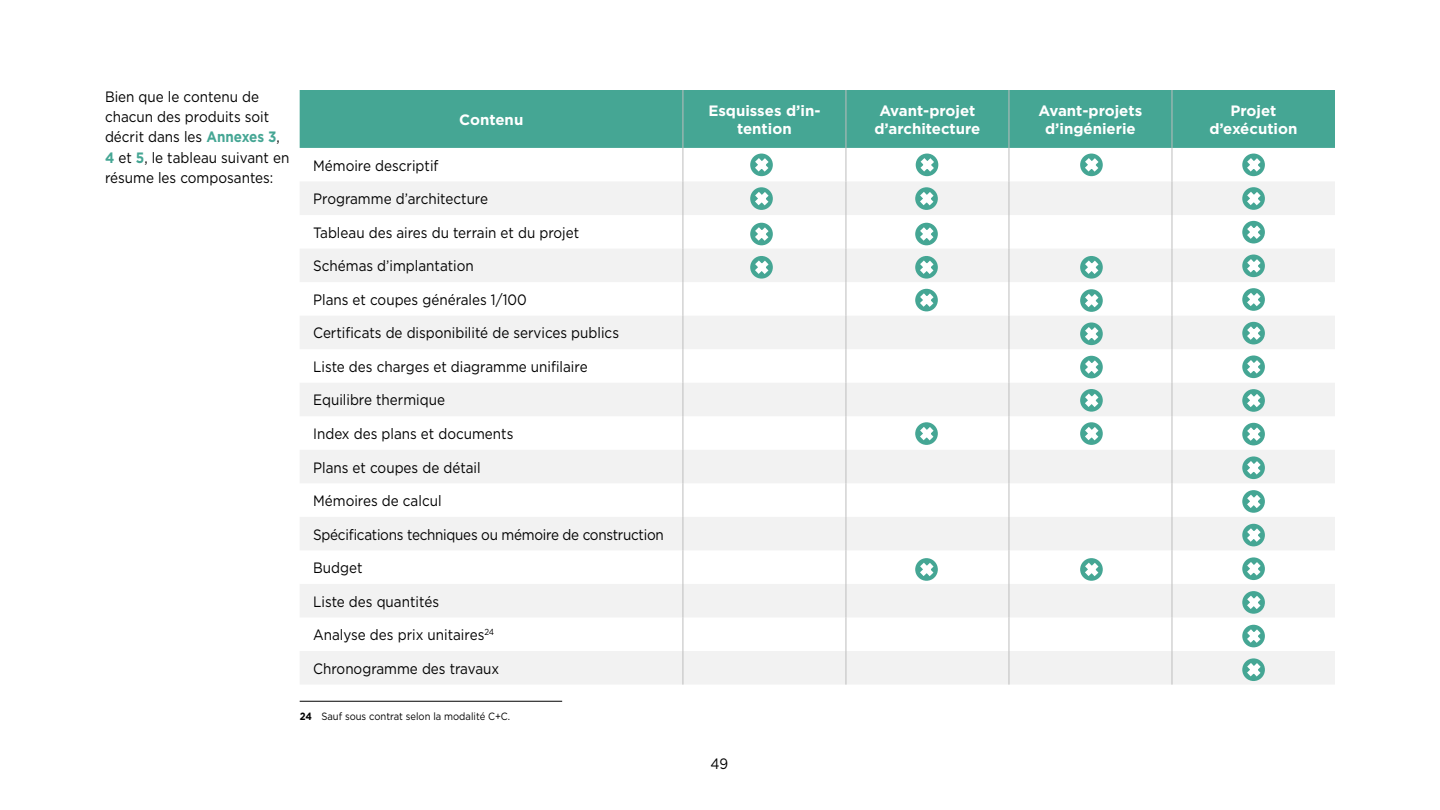
<style>
.page{position:relative;width:1440px;height:810px;background:#fff}
.page>*{position:absolute;margin:0;border:0;box-sizing:border-box;transform-origin:0 0}
.t1{font:15px/20.2px "Gotham";color:#000;scale:.9 1}
.t2{font:700 15px/18px "Gotham";color:#fff;text-align:center}
.t3{font:15px "Gotham";letter-spacing:-.02em;color:#000;scale:.9 1}
.t4{font:10.5px "Gotham";color:#000;scale:.9 1}
.s1{font-weight:700;color:#45a694}
.s2{font-weight:700}
</style>
<div class="page">
<div style="left:300px;top:90px;width:1035px;height:58px;background:#45a694"></div>
<svg style="left:300px;top:181px;width:1035px;height:504px;fill:#f2f2f2"></svg>
<hr style="left:683px;top:90px;width:1px;height:58px;background:#bdbdbd">
<hr style="left:846px;top:90px;width:1px;height:58px;background:#bdbdbd">
<hr style="left:1009px;top:90px;width:1px;height:58px;background:#bdbdbd">
<hr style="left:1172px;top:90px;width:1px;height:58px;background:#bdbdbd">
<hr style="left:683px;top:148px;width:1px;height:33px;background:#bdbdbd">
<hr style="left:846px;top:148px;width:1px;height:33px;background:#bdbdbd">
<hr style="left:1009px;top:148px;width:1px;height:33px;background:#bdbdbd">
<hr style="left:1172px;top:148px;width:1px;height:33px;background:#bdbdbd">
<hr style="left:683px;top:181px;width:1px;height:34px;background:#bdbdbd">
<hr style="left:846px;top:181px;width:1px;height:34px;background:#bdbdbd">
<hr style="left:1009px;top:181px;width:1px;height:34px;background:#bdbdbd">
<hr style="left:1172px;top:181px;width:1px;height:34px;background:#bdbdbd">
<hr style="left:683px;top:215px;width:1px;height:34px;background:#bdbdbd">
<hr style="left:846px;top:215px;width:1px;height:34px;background:#bdbdbd">
<hr style="left:1009px;top:215px;width:1px;height:34px;background:#bdbdbd">
<hr style="left:1172px;top:215px;width:1px;height:34px;background:#bdbdbd">
<hr style="left:683px;top:249px;width:1px;height:33px;background:#bdbdbd">
<hr style="left:846px;top:249px;width:1px;height:33px;background:#bdbdbd">
<hr style="left:1009px;top:249px;width:1px;height:33px;background:#bdbdbd">
<hr style="left:1172px;top:249px;width:1px;height:33px;background:#bdbdbd">
<hr style="left:683px;top:282px;width:1px;height:34px;background:#bdbdbd">
<hr style="left:846px;top:282px;width:1px;height:34px;background:#bdbdbd">
<hr style="left:1009px;top:282px;width:1px;height:34px;background:#bdbdbd">
<hr style="left:1172px;top:282px;width:1px;height:34px;background:#bdbdbd">
<hr style="left:683px;top:316px;width:1px;height:33px;background:#bdbdbd">
<hr style="left:846px;top:316px;width:1px;height:33px;background:#bdbdbd">
<hr style="left:1009px;top:316px;width:1px;height:33px;background:#bdbdbd">
<hr style="left:1172px;top:316px;width:1px;height:33px;background:#bdbdbd">
<hr style="left:683px;top:349px;width:1px;height:34px;background:#bdbdbd">
<hr style="left:846px;top:349px;width:1px;height:34px;background:#bdbdbd">
<hr style="left:1009px;top:349px;width:1px;height:34px;background:#bdbdbd">
<hr style="left:1172px;top:349px;width:1px;height:34px;background:#bdbdbd">
<hr style="left:683px;top:383px;width:1px;height:33px;background:#bdbdbd">
<hr style="left:846px;top:383px;width:1px;height:33px;background:#bdbdbd">
<hr style="left:1009px;top:383px;width:1px;height:33px;background:#bdbdbd">
<hr style="left:1172px;top:383px;width:1px;height:33px;background:#bdbdbd">
<hr style="left:683px;top:416px;width:1px;height:34px;background:#bdbdbd">
<hr style="left:846px;top:416px;width:1px;height:34px;background:#bdbdbd">
<hr style="left:1009px;top:416px;width:1px;height:34px;background:#bdbdbd">
<hr style="left:1172px;top:416px;width:1px;height:34px;background:#bdbdbd">
<hr style="left:683px;top:450px;width:1px;height:33px;background:#bdbdbd">
<hr style="left:846px;top:450px;width:1px;height:33px;background:#bdbdbd">
<hr style="left:1009px;top:450px;width:1px;height:33px;background:#bdbdbd">
<hr style="left:1172px;top:450px;width:1px;height:33px;background:#bdbdbd">
<hr style="left:683px;top:483px;width:1px;height:34px;background:#bdbdbd">
<hr style="left:846px;top:483px;width:1px;height:34px;background:#bdbdbd">
<hr style="left:1009px;top:483px;width:1px;height:34px;background:#bdbdbd">
<hr style="left:1172px;top:483px;width:1px;height:34px;background:#bdbdbd">
<hr style="left:683px;top:517px;width:1px;height:33px;background:#bdbdbd">
<hr style="left:846px;top:517px;width:1px;height:33px;background:#bdbdbd">
<hr style="left:1009px;top:517px;width:1px;height:33px;background:#bdbdbd">
<hr style="left:1172px;top:517px;width:1px;height:33px;background:#bdbdbd">
<hr style="left:683px;top:550px;width:1px;height:34px;background:#bdbdbd">
<hr style="left:846px;top:550px;width:1px;height:34px;background:#bdbdbd">
<hr style="left:1009px;top:550px;width:1px;height:34px;background:#bdbdbd">
<hr style="left:1172px;top:550px;width:1px;height:34px;background:#bdbdbd">
<hr style="left:683px;top:584px;width:1px;height:34px;background:#bdbdbd">
<hr style="left:846px;top:584px;width:1px;height:34px;background:#bdbdbd">
<hr style="left:1009px;top:584px;width:1px;height:34px;background:#bdbdbd">
<hr style="left:1172px;top:584px;width:1px;height:34px;background:#bdbdbd">
<hr style="left:683px;top:618px;width:1px;height:33px;background:#bdbdbd">
<hr style="left:846px;top:618px;width:1px;height:33px;background:#bdbdbd">
<hr style="left:1009px;top:618px;width:1px;height:33px;background:#bdbdbd">
<hr style="left:1172px;top:618px;width:1px;height:33px;background:#bdbdbd">
<hr style="left:683px;top:651px;width:1px;height:34px;background:#bdbdbd">
<hr style="left:846px;top:651px;width:1px;height:34px;background:#bdbdbd">
<hr style="left:1009px;top:651px;width:1px;height:34px;background:#bdbdbd">
<hr style="left:1172px;top:651px;width:1px;height:34px;background:#bdbdbd">
<svg style="left:750px;top:153px;width:23px;height:24px"></svg>
<svg style="left:1080px;top:153px;width:23px;height:24px"></svg>
<svg style="left:915px;top:153px;width:24px;height:24px"></svg>
<svg style="left:914px;top:186px;width:25px;height:25px"></svg>
<svg style="left:914px;top:222px;width:25px;height:24px"></svg>
<svg style="left:914px;top:255px;width:25px;height:25px"></svg>
<svg style="left:914px;top:288px;width:25px;height:25px"></svg>
<svg style="left:914px;top:557px;width:25px;height:25px"></svg>
<svg style="left:914px;top:421px;width:25px;height:25px"></svg>
<svg style="left:1079px;top:388px;width:25px;height:25px"></svg>
<svg style="left:1079px;top:355px;width:25px;height:24px"></svg>
<svg style="left:1079px;top:321px;width:25px;height:25px"></svg>
<svg style="left:1079px;top:288px;width:25px;height:25px"></svg>
<svg style="left:1079px;top:255px;width:25px;height:25px"></svg>
<svg style="left:1079px;top:421px;width:25px;height:25px"></svg>
<svg style="left:1242px;top:153px;width:23px;height:24px"></svg>
<svg style="left:1241px;top:321px;width:25px;height:25px"></svg>
<svg style="left:1241px;top:186px;width:25px;height:25px"></svg>
<svg style="left:1241px;top:354px;width:25px;height:25px"></svg>
<svg style="left:1241px;top:220px;width:25px;height:25px"></svg>
<svg style="left:1241px;top:388px;width:25px;height:25px"></svg>
<svg style="left:1241px;top:253px;width:25px;height:25px"></svg>
<svg style="left:1241px;top:422px;width:25px;height:25px"></svg>
<svg style="left:1241px;top:287px;width:25px;height:25px"></svg>
<svg style="left:749px;top:186px;width:25px;height:25px"></svg>
<svg style="left:749px;top:222px;width:25px;height:24px"></svg>
<svg style="left:749px;top:255px;width:25px;height:25px"></svg>
<svg style="left:1241px;top:455px;width:25px;height:25px"></svg>
<svg style="left:1241px;top:489px;width:25px;height:25px"></svg>
<svg style="left:1241px;top:523px;width:25px;height:24px"></svg>
<svg style="left:1241px;top:556px;width:25px;height:25px"></svg>
<svg style="left:1241px;top:590px;width:25px;height:25px"></svg>
<svg style="left:1241px;top:624px;width:25px;height:24px"></svg>
<svg style="left:1241px;top:657px;width:25px;height:25px"></svg>
<svg style="left:1079px;top:557px;width:25px;height:25px"></svg>
<hr style="left:300px;top:701px;width:262px;height:1px;background:#000">
<p class="t1" style="left:105px;top:86px;width:206px">Bien que le contenu de chacun des produits soit décrit dans les <span class="s1">Annexes 3</span>,<br><span class="s1">4</span> et <span class="s1">5</span>, le tableau suivant en résume les composantes:</p>
<p class="t2" style="left:459px;top:111px;width:66px">Contenu</p>
<p class="t2" style="left:708px;top:102px;width:114px">Esquisses d’in&shy;tention</p>
<p class="t2" style="left:874px;top:102px;width:108px">Avant-projet d’architecture</p>
<p class="t2" style="left:1039px;top:102px;width:105px">Avant-projets d’ingénierie</p>
<p class="t2" style="left:1209px;top:102px;width:90px">Projet d’exécution</p>
<p class="t1" style="left:313px;top:155px;width:141px">Mémoire descriptif</p>
<p class="t1" style="left:313px;top:188px;width:196px">Programme d’architecture</p>
<p class="t1" style="left:313px;top:222px;width:297px">Tableau des aires du terrain et du projet</p>
<p class="t1" style="left:313px;top:256px;width:180px">Schémas d’implantation</p>
<p class="t1" style="left:313px;top:289px;width:239px">Plans et coupes générales 1/100</p>
<p class="t1" style="left:313px;top:323px;width:341px">Certificats de disponibilité de services publics</p>
<p class="t1" style="left:313px;top:356px;width:307px">Liste des charges et diagramme unifilaire</p>
<p class="t1" style="left:313px;top:390px;width:148px">Equilibre thermique</p>
<p class="t1" style="left:313px;top:423px;width:224px">Index des plans et documents</p>
<p class="t1" style="left:313px;top:457px;width:188px">Plans et coupes de détail</p>
<p class="t1" style="left:313px;top:490px;width:144px">Mémoires de calcul</p>
<p class="t3" style="left:313px;top:525px;width:391px">Spécifications techniques ou mémoire de construction</p>
<p class="t1" style="left:313px;top:557px;width:56px">Budget</p>
<p class="t1" style="left:313px;top:591px;width:141px">Liste des quantités</p>
<p class="t1" style="left:313px;top:624px;width:203px">Analyse des prix unitaires<sup>24</sup></p>
<p class="t1" style="left:313px;top:658px;width:208px">Chronogramme des travaux</p>
<p class="t4" style="left:300px;top:710px;width:236px"><span class="s2">24</span> Sauf sous contrat selon la modalité C+C.</p>
<p class="t1" style="left:710px;top:753px;width:21px">49</p>
</div>
